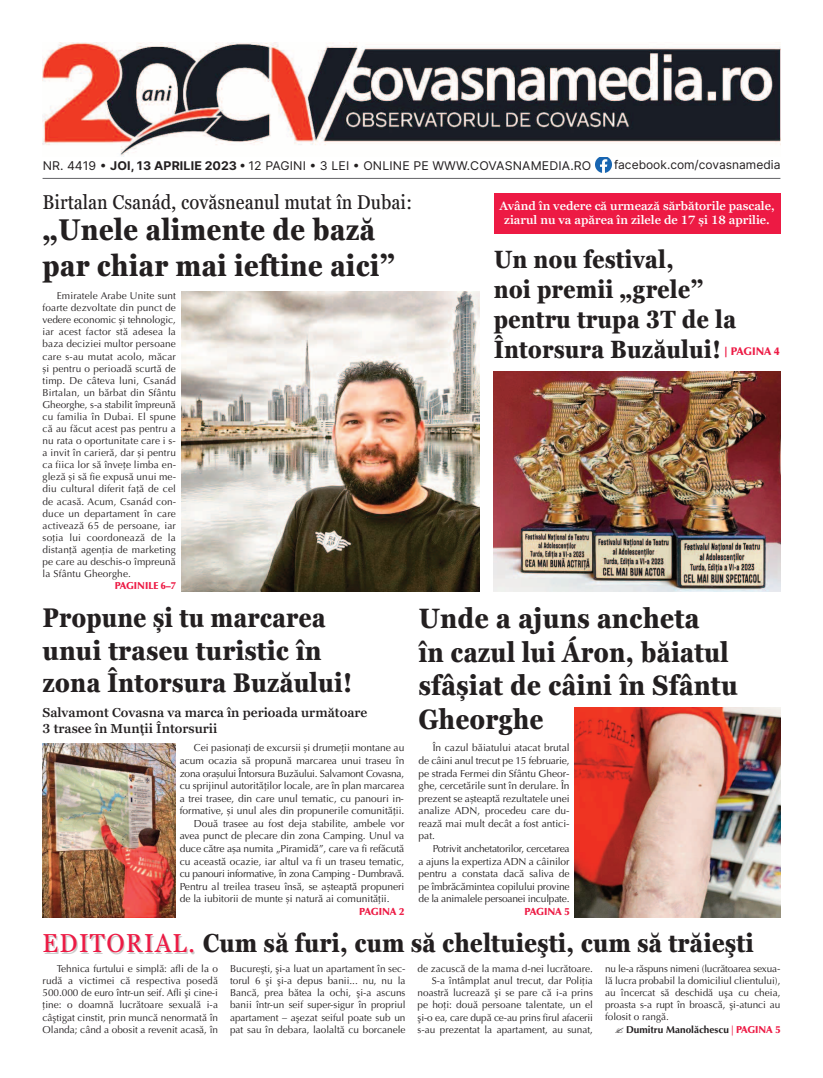
<style>
.page{position:relative;width:823px;height:1078px;background:#fff}
.page>*{position:absolute;margin:0;border:0;box-sizing:border-box;transform-origin:0 0}
.t1{font:700 condensed 30px/36px "Georgia Pro";color:#231f20}
.t2{font:700 condensed 28px/33.6px "Georgia Pro";color:#231f20}
.t3{font:700 condensed 27px/32.4px "Georgia Pro";color:#231f20}
.t4{font:700 condensed 26px "Georgia Pro";color:#231f20}
.t5{font:700 condensed 25px/30px "Georgia Pro";color:#231f20}
.t6{font:condensed 20px "Georgia Pro";color:#231f20}
.t7{font:600 13px/15.6px "Georgia Pro";color:#231f20}
.t8{font:12px "Inter";color:#231f20}
.t9{font:600 12px/14.4px "Georgia Pro";color:#fff;text-align:center}
.t10{font:900 11px "Optima LT Pro";letter-spacing:-.015em;color:#ed1a44}
.t11{font:10.2px/12.6px "Optima LT Pro";color:#231f20;text-align:justify}
.t12{font:10.2px "Optima LT Pro";letter-spacing:-.02em;color:#231f20}
.t13{font:10.2px "Optima LT Pro";letter-spacing:-.025em;color:#231f20}
.t14{font:900 10.2px "Optima LT Pro";letter-spacing:-.015em;color:#ed1a44}
.t15{font:10px/12.1px "Optima LT Pro";color:#231f20;text-align:justify}
.t16{font:700 10px "Optima LT Pro";color:#231f20}
.t17{font:900 10px "Optima LT Pro";color:#ed1a44}
.s1{font-weight:700}
.s2{font-family:"Georgia Pro"}
.s3{font-weight:400;color:#ccc}
.s4{font-family:"Newsreader";font-weight:400;color:#ed1a44}
.s5{font-weight:900;color:#ed1a44}
</style>
<div class="page">
<hr style="left:43px;top:178px;width:737px;height:1px;background:#636366">
<img style="left:595px;top:157px;width:16px;height:15px">
<img style="left:43px;top:43px;width:737px;height:113px">
<div style="left:493px;top:193px;width:287px;height:41px;background:#ed1a44"></div>
<img style="left:181px;top:292px;width:298px;height:299px">
<img style="left:493px;top:371px;width:287px;height:220px">
<img style="left:574px;top:707px;width:206px;height:210px">
<img style="left:43px;top:743px;width:132px;height:174px">
<p class="t8" style="left:43px;top:158px;width:550px">NR. 4419 • <span class="s1">JOI, 13 APRILIE 2023 •</span> 12 PAGINI • 3 LEI • ONLINE PE WWW.COVASNAMEDIA.RO</p>
<p class="t8" style="left:613px;top:157px;width:168px">facebook.com/covasnamedia</p>
<h3 class="t6" style="left:43px;top:190px;width:371px">Birtalan Csanád, covăsneanul mutat în Dubai:</h3>
<h1 class="t1" style="left:43px;top:212px;width:354px">„Unele alimente de bază par chiar mai ieftine aici”</h1>
<p class="t15" style="left:43px;top:290px;width:135px;text-indent:14px">Emiratele Arabe Unite sunt foarte dezvoltate din punct de vedere economic și tehnologic, iar acest factor stă adesea la baza deciziei multor persoane care s-au mutat acolo, măcar și pentru o perioadă scurtă de timp. De câteva luni, Csanád Birtalan, un bărbat din Sfântu Gheorghe, s-a stabilit împreună cu familia în Dubai. El spune că au făcut acest pas pentru a nu rata o oportunitate care i s&shy;a invit în carieră, dar și pentru ca fiica lor să învețe limba en&shy;gleză și să fie expusă unui me&shy;diu cultural diferit față de cel de acasă. Acum, Csanád con&shy;duce un departament în care activează 65 de persoane, iar soția lui coordonează de la distanță agenția de marketing pe care au deschis-o împreună la Sfântu Gheorghe.</p>
<p class="t17" style="left:115px;top:579px;width:63px">PAGINILE 6–7</p>
<h2 class="t2" style="left:418px;top:601px;width:320px">Unde a ajuns ancheta<br>în cazul lui Áron, băiatul sfâșiat de câini în Sfântu<br>Gheorghe</h2>
<p class="t11" style="left:418px;top:742px;width:152px;text-indent:14px">În cazul băiatului atacat brutal de câini anul trecut pe 15 februarie, pe strada Fermei din Sfântu Gheor - ghe, cercetările sunt în derulare. În prezent se așteaptă rezultatele unei analize ADN, procedeu care du&shy;rează mai mult decât a fost antici&shy;pat.</p>
<p class="t11" style="left:418px;top:843px;width:152px;text-indent:14px">Potrivit anchetatorilor, cercetarea a ajuns la expertiza ADN a câinilor pentru a constata dacă saliva de pe îmbrăcămintea copilului provine de la animalele persoanei inculpate.</p>
<p class="t14" style="left:524px;top:905px;width:47px">PAGINA 5</p>
<p class="t9" style="left:499px;top:198px;width:276px">Având în vedere că urmează sărbătorile pascale, ziarul nu va apărea în zilele de 17 și 18 aprilie.</p>
<h3 class="t5" style="left:493px;top:244px;width:244px">Un nou festival,<br>noi premii „grele” pentru trupa 3T de la<br>Întorsura Buzăului!</h3>
<p class="t10" style="left:723px;top:344px;width:57px"><span class="s2">|</span> PAGINA 4</p>
<h3 class="t3" style="left:42px;top:601px;width:311px">Propune și tu marcarea unui traseu turistic în zona Întorsura Buzăului!</h3>
<h3 class="t7" style="left:42px;top:704px;width:326px">Salvamont Covasna va marca în perioada următoare<br>3 trasee în Munții Întorsurii</h3>
<p class="t11" style="left:194px;top:742px;width:212px">Cei pasionați de excursii și drumeții montane au</p>
<p class="t11" style="left:180px;top:755px;width:226px">acum ocazia să propună marcarea unui traseu în</p>
<p class="t12" style="left:180px;top:768px;width:226px">zona orașului Întorsura Buzăului. Salvamont Covasna,</p>
<p class="t11" style="left:180px;top:780px;width:226px">cu sprijinul autorităților locale, are în plan marcarea</p>
<p class="t11" style="left:180px;top:792px;width:225px">a trei trasee, din care unul tematic, cu panouri in-</p>
<p class="t11" style="left:180px;top:805px;width:226px">formative, și unul ales din propunerile comunității.</p>
<p class="t11" style="left:194px;top:817px;width:212px">Două trasee au fost deja stabilite, ambele vor</p>
<p class="t11" style="left:180px;top:830px;width:226px">avea punct de plecare din zona Camping. Unul va</p>
<p class="t11" style="left:180px;top:843px;width:226px">duce către așa numita „Piramidă”, care va fi refăcută</p>
<p class="t11" style="left:180px;top:855px;width:226px">cu această ocazie, iar altul va fi un traseu tematic,</p>
<p class="t13" style="left:180px;top:869px;width:226px">cu panouri informative, în zona Camping - Dumbravă.</p>
<p class="t11" style="left:180px;top:880px;width:226px">Pentru al treilea traseu însă, se așteaptă propuneri</p>
<p class="t11" style="left:180px;top:893px;width:211px">de la iubitorii de munte și natură ai comunității.</p>
<p class="t14" style="left:359px;top:905px;width:47px">PAGINA 2</p>
<h3 class="t4" style="left:44px;top:928px;width:711px"><span class="s3">EDITORIAL.</span> Cum să furi, cum să cheltuieşti, cum să trăieşti</h3>
<p class="t15" style="left:43px;top:962px;width:177px;text-indent:14px">Tehnica furtului e simplă: afli de la o ru dă a victimei că respectiva posedă 500.000 de euro într-un seif. Afli şi cine-i ţine: o doamnă lucrătoare sexuală i-a câştigat cinstit, prin muncă nenormată în Olanda; când a obosit a revenit acasă, în</p>
<p class="t15" style="left:230px;top:962px;width:177px">Bucureşti, şi-a luat un apartament în sec&shy;torul 6 şi şi-a depus banii... nu, nu la Bancă, prea bătea la ochi, şi-a ascuns banii într-un seif super-sigur în propriul apartament – aşezat seiful poate sub un pat sau în debara, laolaltă cu borcanele</p>
<p class="t15" style="left:417px;top:962px;width:177px;text-align:right">de zacuscă de la mama d-nei lucrătoare.<br>S-a întâmplat anul trecut, dar Poliţia noastră lucrează şi se pare că i-a prins pe hoţi: două persoane talentate, un el şi-o ea, care după ce-au prins firul afacerii s-au prezentat la apartament, au sunat,</p>
<p class="t15" style="left:604px;top:962px;width:177px">nu le-a răspuns nimeni (lucrătoarea sexua - lă lucra probabil la domiciliul clientului), au încercat să deschidă uşa cu cheia, proasta s-a rupt în broască, şi-atunci au folosit o rangă.</p>
<p class="t16" style="left:625px;top:1023px;width:156px">Dumitru Manolăchescu <span class="s4">|</span> <span class="s5">PAGINA 5</span></p>
</div>
